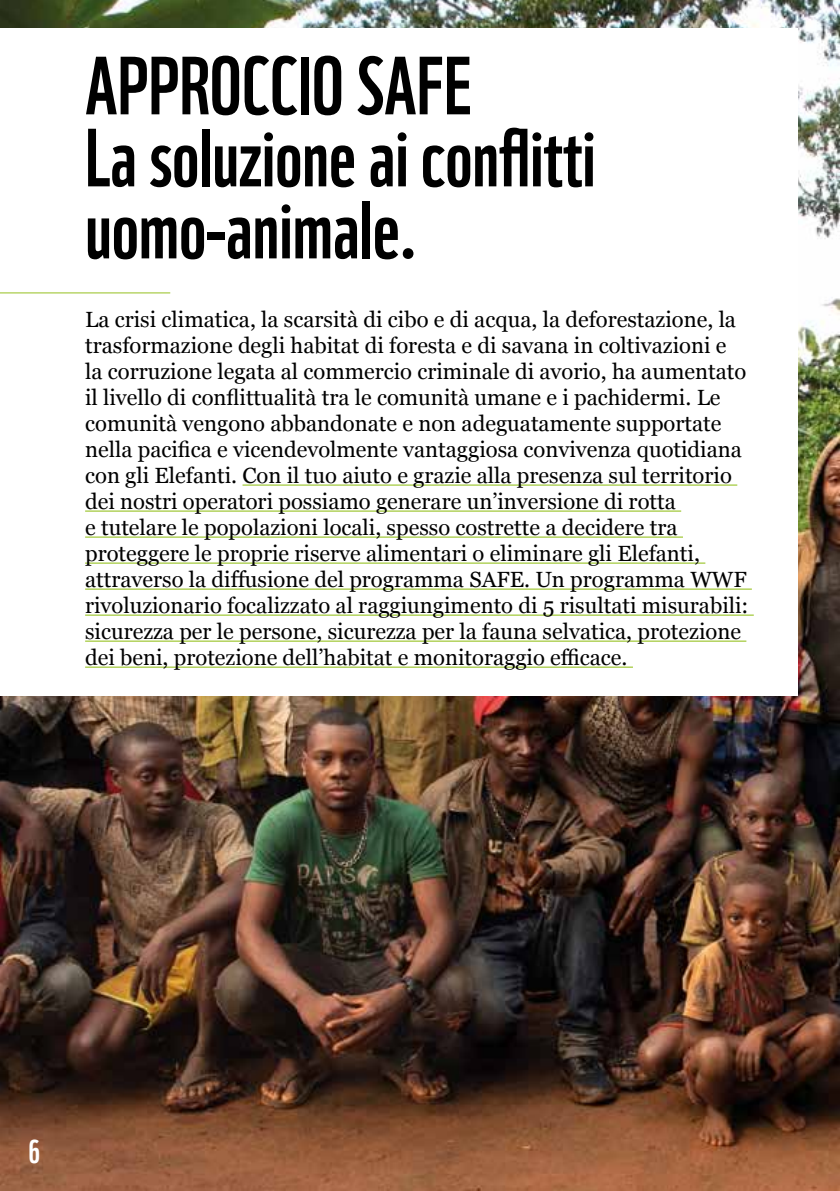
<style>
.page{position:relative;width:840px;height:1191px;background:#fff}
.page>*{position:absolute;margin:0;border:0;box-sizing:border-box;transform-origin:0 0}
.t1{font:80px/72px "WWF";color:#000}
.t2{font:32px "WWF";color:#fff}
.t3{font:22px/26px "Georgia";color:#000}
</style>
<div class="page">
<img style="left:0;top:0;width:839px;height:1191px">
<div style="left:0;top:28px;width:797px;height:668px;background:#fff"></div>
<hr style="left:242px;top:484px;width:494px;height:1px;background:#95c11f">
<hr style="left:85px;top:510px;width:595px;height:1px;background:#95c11f">
<hr style="left:85px;top:536px;width:597px;height:1px;background:#95c11f">
<hr style="left:85px;top:562px;width:620px;height:1px;background:#95c11f">
<hr style="left:85px;top:588px;width:666px;height:1px;background:#95c11f">
<hr style="left:85px;top:614px;width:668px;height:1px;background:#95c11f">
<hr style="left:85px;top:640px;width:661px;height:1px;background:#95c11f">
<hr style="left:85px;top:666px;width:547px;height:1px;background:#95c11f">
<hr style="left:0;top:292px;width:170px;height:1px;background:#95c11f">
<h1 class="t1" style="left:85px;top:42px;width:511px">APPROCCIO SAFE<br>La soluzione ai conflitti uomo-animale.</h1>
<p class="t3" style="left:85px;top:305px;width:664px">La crisi climatica, la scarsità di cibo e di acqua, la deforestazione, la trasformazione degli habitat di foresta e di savana in coltivazioni e la corruzione legata al commercio criminale di avorio, ha aumentato il livello di conflittualità tra le comunità umane e i pachidermi. Le comunità vengono abbandonate e non adeguatamente supportate nella pacifica e vicendevolmente vantaggiosa convivenza quotidiana con gli Elefanti. Con il tuo aiuto e grazie alla presenza sul territorio dei nostri operatori possiamo generare un’inversione di rotta<br>e tutelare le popolazioni locali, spesso costrette a decidere tra proteggere le proprie riserve alimentari o eliminare gli Elefanti, attraverso la diffusione del programma SAFE. Un programma WWF rivoluzionario focalizzato al raggiungimento di 5 risultati misurabili: sicurezza per le persone, sicurezza per la fauna selvatica, protezione dei beni, protezione dell’habitat e monitoraggio efficace.</p>
<h2 class="t2" style="left:28px;top:1126px;width:13px">6</h2>
</div>
